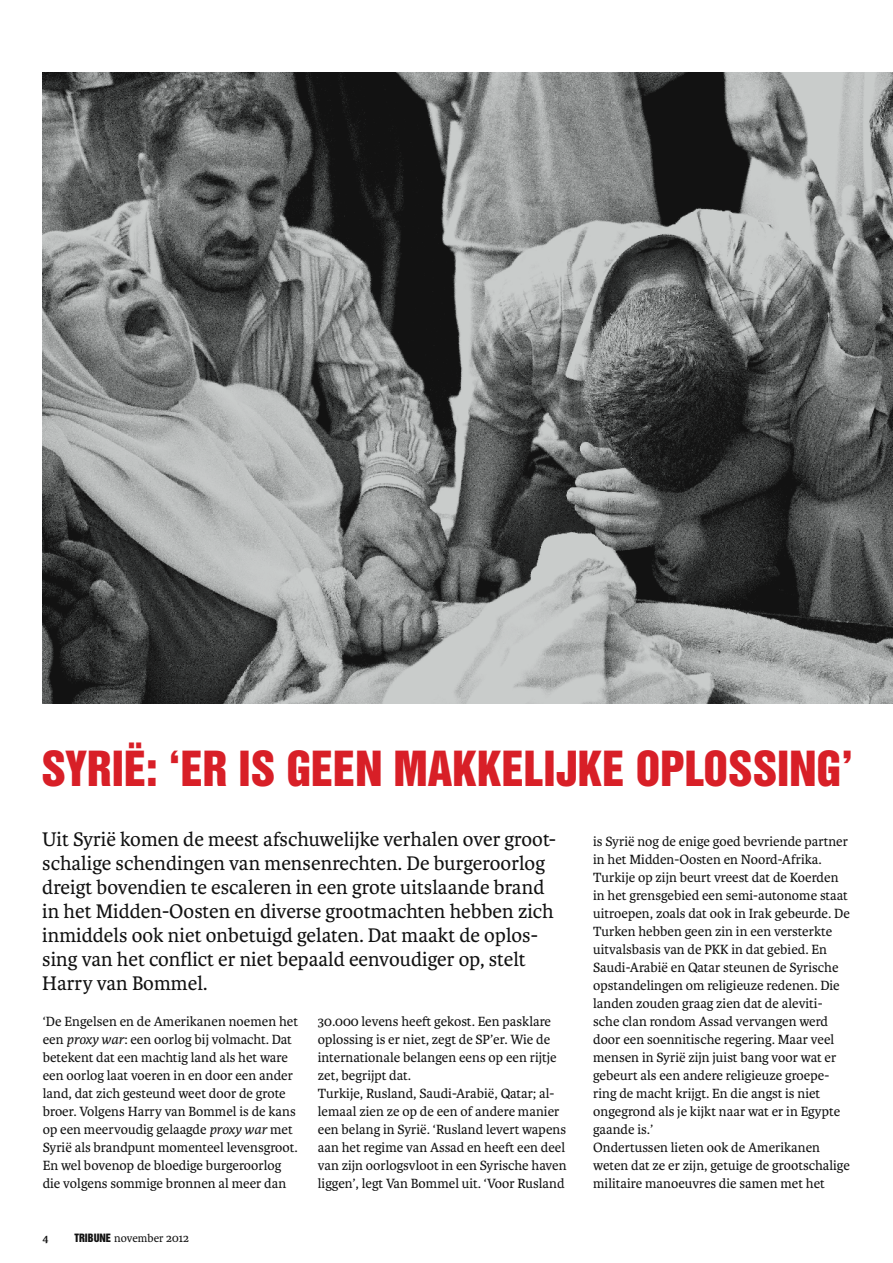
<style>
.page{position:relative;width:893px;height:1263px;background:#fff}
.page>*{position:absolute;margin:0;border:0;box-sizing:border-box;transform-origin:0 0}
.t1{font:44.25px "Helvetica Inserat LT Std";color:#d81f27}
.t2{font:21px/24px "Karmina";color:#121212}
.t3{font:14.25px/18px "Karmina";color:#121212}
.t4{font:12px "Karmina";color:#121212}
.t5{font:700 12px "Karmina";color:#121212}
.s1{font-style:italic}
.s2{font-family:"Helvetica Inserat LT Std";font-size:10.5px}
</style>
<div class="page">
<img style="left:43px;top:72px;width:850px;height:631px">
<h1 class="t1" style="left:41px;top:742px;width:814px">SYRIË: ‘ER IS GEEN MAKKELIJKE OPLOSSING’</h1>
<p class="t2" style="left:42px;top:827px;width:515px">Uit Syrië komen de meest afschuwelijke verhalen over groot&shy;schalige schendingen van mensenrechten. De burgeroorlog dreigt bovendien te escaleren in een grote uitslaande brand in het Midden-Oosten en diverse grootmachten hebben zich inmiddels ook niet onbetuigd gelaten. Dat maakt de oplos&shy;sing van het conflict er niet bepaald eenvoudiger op, stelt Harry van Bommel.</p>
<p class="t3" style="left:43px;top:1013px;width:257px">‘De Engelsen en de Amerikanen noemen het een <span class="s1">proxy war</span>: een oorlog bij volmacht. Dat betekent dat een machtig land als het ware een oorlog laat voeren in en door een ander land, dat zich gesteund weet door de grote broer. Volgens Harry van Bommel is de kans op een meervoudig gelaagde <span class="s1">proxy war</span> met Syrië als brandpunt momenteel levensgroot.<br>En wel bovenop de bloedige burgeroorlog die volgens sommige bronnen al meer dan</p>
<p class="t3" style="left:318px;top:1013px;width:250px">30.000 levens heeft gekost. Een pasklare oplossing is er niet, zegt de SP’er. Wie de internationale belangen eens op een rijtje zet, begrijpt dat.<br>Turkije, Rusland, Saudi-Arabië, Qatar; al&shy;lemaal zien ze op de een of andere manier een belang in Syrië. ‘Rusland levert wapens aan het regime van Assad en heeft een deel van zijn oorlogsvloot in een Syrische haven liggen’, legt Van Bommel uit. ‘Voor Rusland</p>
<p class="t5" style="left:43px;top:1231px;width:8px">4</p>
<p class="t4" style="left:74px;top:1231px;width:116px"><span class="s2">TRIBUNE</span> november 2012</p>
<p class="t3" style="left:593px;top:833px;width:258px">is Syrië nog de enige goed bevriende partner in het Midden-Oosten en Noord-Afrika.<br>Turkije op zijn beurt vreest dat de Koerden in het grensgebied een semi-autonome staat uitroepen, zoals dat ook in Irak gebeurde. De Turken hebben geen zin in een versterkte uitvalsbasis van de PKK in dat gebied. En Saudi-Arabië en Qatar steunen de Syrische opstandelingen om religieuze redenen. Die landen zouden graag zien dat de aleviti&shy;sche clan rondom Assad vervangen werd door een soennitische regering. Maar veel mensen in Syrië zijn juist bang voor wat er gebeurt als een andere religieuze groepe&shy;ring de macht krijgt. En die angst is niet ongegrond als je kijkt naar wat er in Egypte gaande is.’<br>Ondertussen lieten ook de Amerikanen weten dat ze er zijn, getuige de grootschalige militaire manoeuvres die samen met het</p>
</div>
